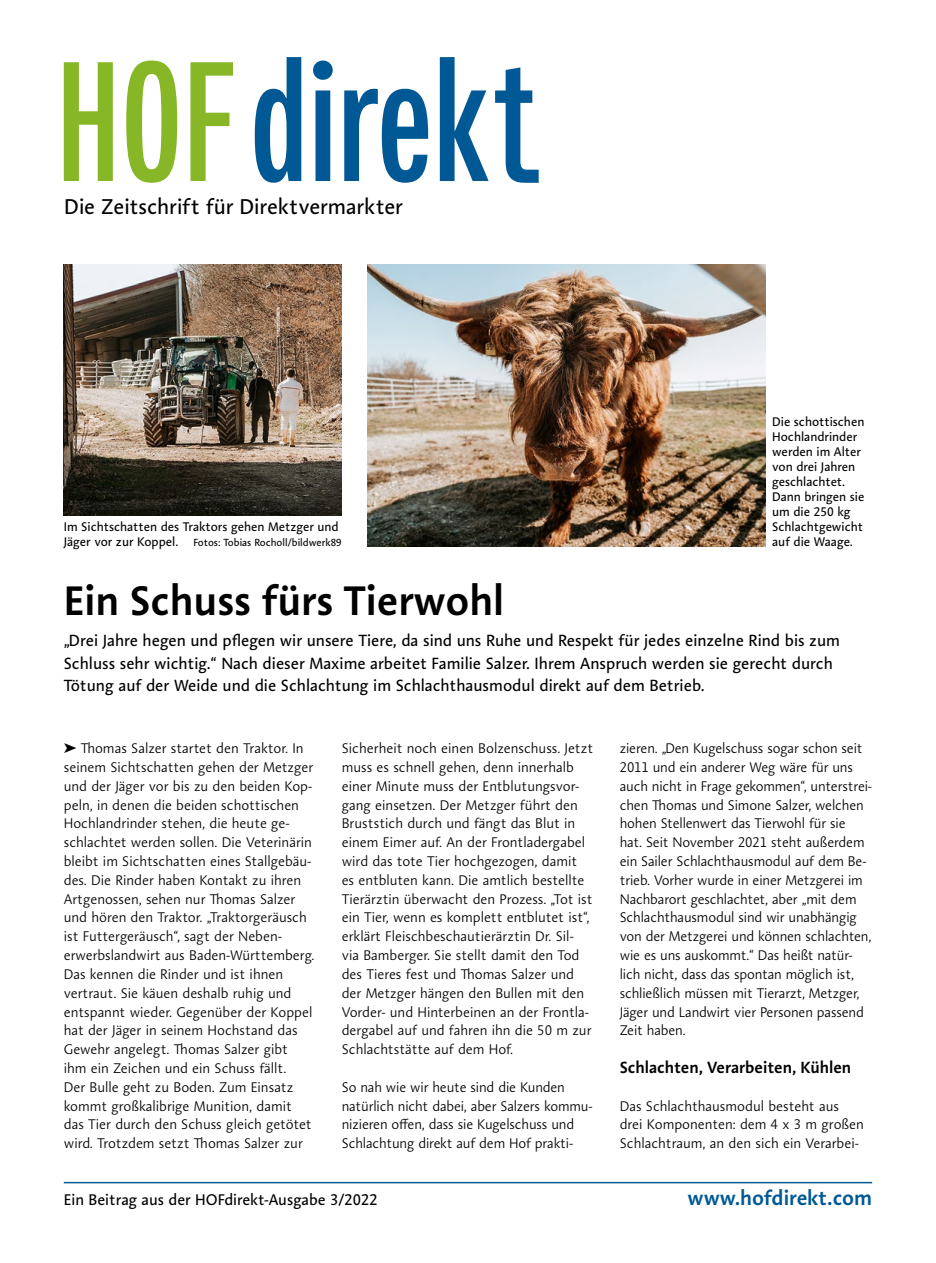
<style>
.page{position:relative;width:936px;height:1263px;background:#fff}
.page>*{position:absolute;margin:0;border:0;box-sizing:border-box;transform-origin:0 0}
.t1{font:600 42px "Aroma No 2 LT Pro";color:#000}
.t2{font:21.9px "Aroma No 2 LT Pro";letter-spacing:-.005em;color:#000}
.t3{font:600 21px "Aroma No 2 LT Pro";color:#005995}
.t4{font:16.5px/22.5px "Aroma No 2 LT Pro";color:#000}
.t5{font:600 16.5px "Aroma No 2 LT Pro";color:#000}
.t6{font:15.75px "Aroma No 2 LT Pro";color:#000}
.t7{font:300 14.25px/18.8px "Aroma No 2 LT Pro";color:#000}
.t8{font:12.75px/15px "Aroma No 2 LT Pro";color:#000}
.t9{font:10.5px "Aroma No 2 LT Pro";color:#000}
.s1{font-size:12.75px}
</style>
<div class="page">
<hr style="left:64px;top:1182px;width:808px;height:1px;background:#005995">
<svg style="left:255px;top:57px;width:283px;height:126px"></svg>
<svg style="left:64px;top:61px;width:169px;height:122px"></svg>
<img style="left:367px;top:264px;width:398px;height:282px">
<img style="left:64px;top:264px;width:278px;height:251px">
<h2 class="t2" style="left:64px;top:192px;width:340px">Die Zeitschrift für Direktvermarkter</h2>
<p class="t8" style="left:64px;top:519px;width:276px">Im Sichtschatten des Traktors gehen Metzger und</p>
<p class="t9" style="left:64px;top:536px;width:279px"><span class="s1">Jäger vor zur Koppel.</span> Fotos: Tobias Rocholl/bildwerk89</p>
<p class="t8" style="left:772px;top:414px;width:94px">Die schottischen<br>Hochlandrinder werden im Alter von drei Jahren geschlachtet.<br>Dann bringen sie um die 250 kg<br>Schlachtgewicht auf die Waage.</p>
<h1 class="t1" style="left:64px;top:573px;width:442px">Ein Schuss fürs Tierwohl</h1>
<p class="t4" style="left:64px;top:629px;width:777px">„Drei Jahre hegen und pflegen wir unsere Tiere, da sind uns Ruhe und Respekt für jedes einzelne Rind bis zum<br>Schluss sehr wichtig.“ Nach dieser Maxime arbeitet Familie Salzer. Ihrem Anspruch werden sie gerecht durch<br>Tötung auf der Weide und die Schlachtung im Schlachthausmodul direkt auf dem Betrieb.</p>
<p class="t7" style="left:64px;top:739px;width:252px">➤ Thomas Salzer startet den Traktor. In seinem Sichtschatten gehen der Metzger und der Jäger vor bis zu den beiden Kop&shy;peln, in denen die beiden schottischen Hochlandrinder stehen, die heute ge&shy;schlachtet werden sollen. Die Veterinärin bleibt im Sichtschatten eines Stallgebäu&shy;des. Die Rinder haben Kontakt zu ihren Artgenossen, sehen nur Thomas Salzer und hören den Traktor. „Traktorgeräusch ist Futtergeräusch“, sagt der Neben&shy;erwerbslandwirt aus Baden-Württemberg.<br>Das kennen die Rinder und ist ihnen vertraut. Sie käuen deshalb ruhig und entspannt wieder. Gegenüber der Koppel hat der Jäger in seinem Hochstand das Gewehr angelegt. Thomas Salzer gibt<br>ihm ein Zeichen und ein Schuss fällt.<br>Der Bulle geht zu Boden. Zum Einsatz kommt großkalibrige Munition, damit das Tier durch den Schuss gleich getötet wird. Trotzdem setzt Thomas Salzer zur</p>
<p class="t7" style="left:342px;top:739px;width:253px">Sicherheit noch einen Bolzenschuss. Jetzt muss es schnell gehen, denn innerhalb einer Minute muss der Entblutungsvor&shy;gang einsetzen. Der Metzger führt den Bruststich durch und fängt das Blut in einem Eimer auf. An der Frontladergabel wird das tote Tier hochgezogen, damit es entbluten kann. Die amtlich bestellte Tierärztin überwacht den Prozess. „Tot ist ein Tier, wenn es komplett entblutet ist“, erklärt Fleischbeschautierärztin Dr. Sil&shy;via Bamberger. Sie stellt damit den Tod des Tieres fest und Thomas Salzer und der Metzger hängen den Bullen mit den Vorder- und Hinterbeinen an der Frontla&shy;dergabel auf und fahren ihn die 50 m zur Schlachtstätte auf dem Hof.</p>
<p class="t7" style="left:342px;top:1077px;width:252px">So nah wie wir heute sind die Kunden natürlich nicht dabei, aber Salzers kommu&shy;nizieren offen, dass sie Kugelschuss und Schlachtung direkt auf dem Hof prakti-</p>
<p class="t7" style="left:619px;top:739px;width:254px">zieren. „Den Kugelschuss sogar schon seit 2011 und ein anderer Weg wäre für uns auch nicht in Frage gekommen“, unterstrei&shy;chen Thomas und Simone Salzer, welchen hohen Stellenwert das Tierwohl für sie<br>hat. Seit November 2021 steht außerdem ein Sailer Schlachthausmodul auf dem Be&shy;trieb. Vorher wurde in einer Metzgerei im Nachbarort geschlachtet, aber „mit dem Schlachthausmodul sind wir unabhängig von der Metzgerei und können schlachten, wie es uns auskommt.“ Das heißt natür&shy;lich nicht, dass das spontan möglich ist, schließlich müssen mit Tierarzt, Metzger, Jäger und Landwirt vier Personen passend Zeit haben.</p>
<p class="t5" style="left:619px;top:1056px;width:233px">Schlachten, Verarbeiten, Kühlen</p>
<p class="t7" style="left:619px;top:1096px;width:246px">Das Schlachthausmodul besteht aus drei Komponenten: dem 4 x 3 m großen<br>Schlachtraum, an den sich ein Verarbei-</p>
<p class="t6" style="left:64px;top:1189px;width:315px">Ein Beitrag aus der HOFdirekt-Ausgabe 3/2022</p>
<h3 class="t3" style="left:687px;top:1183px;width:186px">www.hofdirekt.com</h3>
</div>
